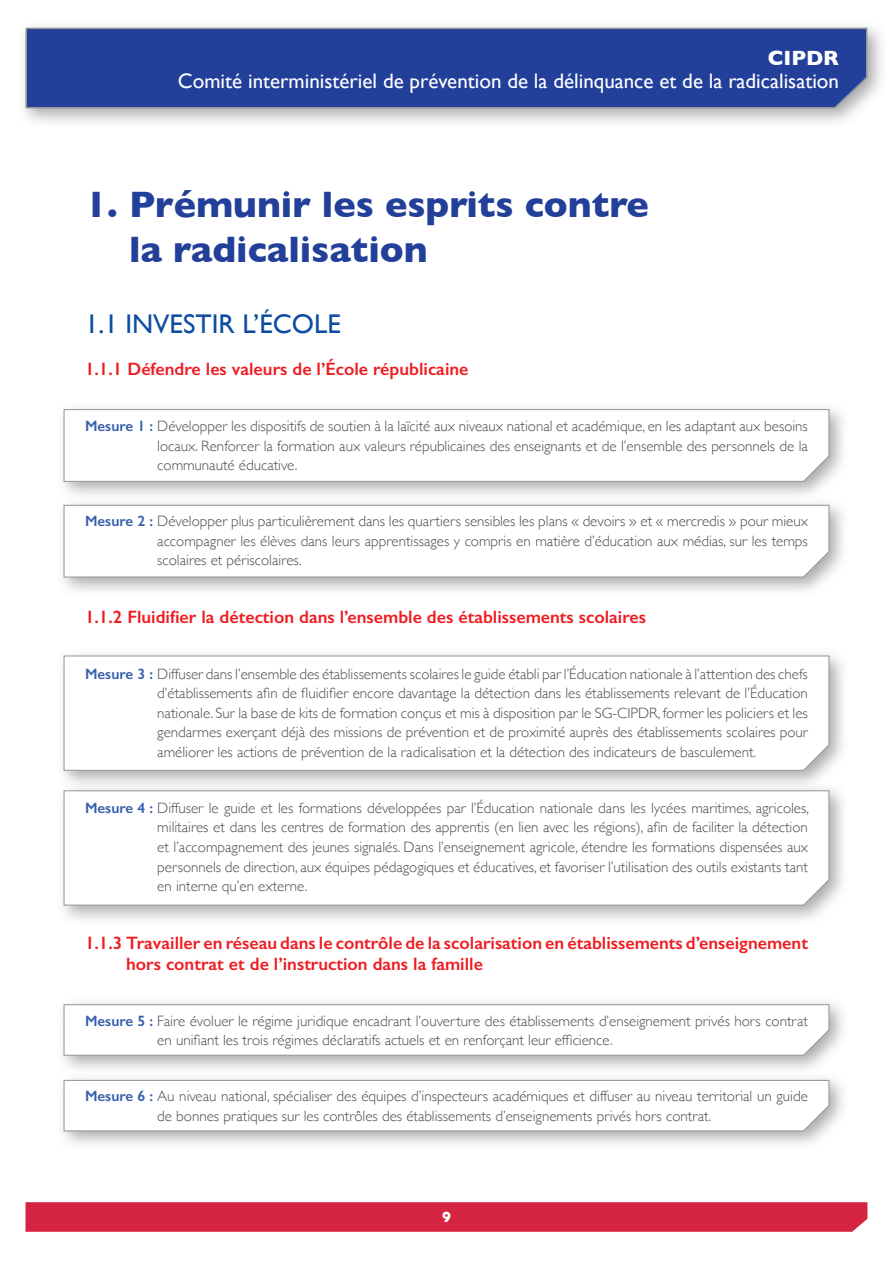
<style>
.page{position:relative;width:893px;height:1263px;background:#fff}
.page>*{position:absolute;margin:0;border:0;box-sizing:border-box;transform-origin:0 0}
.t1{font:700 37.5px/45px "Gill Sans";color:#223f99}
.t2{font:27px "Gill Sans";color:#0d4da1}
.t3{font:21px "Gill Sans";color:#fff}
.t4{font:700 21px "Gill Sans";color:#fff}
.t5{font:600 18px/21px "Gill Sans";color:#ee1d23}
.t6{font:300 15px/19.5px "Gill Sans";color:#4b4c4d;text-align:justify}
.t7{font:700 15px "Gill Sans";color:#fff}
.s1{font-weight:600;color:#375fac}
</style>
<div class="page">
<svg style="left:26px;top:1202px;width:841px;height:30px;background:#d52744"></svg>
<div style="left:17px;top:19px;width:871px;height:109px;background:#939598;opacity:.8"></div>
<svg style="left:25px;top:27px;width:843px;height:82px;background:#2a459a"></svg>
<div style="left:55px;top:401px;width:794px;height:101px;background:#939598;opacity:.8"></div>
<svg style="left:64px;top:409px;width:765px;height:73px"></svg>
<div style="left:55px;top:647px;width:794px;height:143px;background:#939598;opacity:.8"></div>
<svg style="left:64px;top:655px;width:765px;height:116px"></svg>
<div style="left:55px;top:782px;width:794px;height:143px;background:#939598;opacity:.8"></div>
<svg style="left:64px;top:790px;width:765px;height:116px"></svg>
<div style="left:55px;top:996px;width:794px;height:79px;background:#939598;opacity:.8"></div>
<svg style="left:64px;top:1004px;width:765px;height:52px"></svg>
<div style="left:55px;top:1072px;width:794px;height:79px;background:#939598;opacity:.8"></div>
<svg style="left:64px;top:1080px;width:765px;height:51px"></svg>
<div style="left:55px;top:497px;width:794px;height:101px;background:#939598;opacity:.8"></div>
<svg style="left:64px;top:505px;width:765px;height:72px"></svg>
<h3 class="t4" style="left:768px;top:41px;width:73px">CIPDR</h3>
<h3 class="t3" style="left:178px;top:68px;width:663px">Comité interministériel de prévention de la délinquance et de la radicalisation</h3>
<h1 class="t1" style="left:129px;top:181px;width:521px;text-indent:-44px">1. Prémunir les esprits contre la radicalisation</h1>
<h2 class="t2" style="left:85px;top:308px;width:257px">1.1 INVESTIR L’ÉCOLE</h2>
<p class="t5" style="left:85px;top:359px;width:385px">1.1.1 Défendre les valeurs de l’École républicaine</p>
<p class="t6" style="left:157px;top:416px;width:652px;text-indent:-72px"><span class="s1">Mesure 1 :</span> Développer les dispositifs de soutien à la laïcité aux niveaux national et académique, en les adaptant aux besoins locaux. Renforcer la formation aux valeurs républicaines des enseignants et de l’ensemble des personnels de la communauté éducative.</p>
<p class="t6" style="left:157px;top:511px;width:652px;text-indent:-72px"><span class="s1">Mesure 2 :</span> Développer plus particulièrement dans les quartiers sensibles les plans « devoirs » et « mercredis » pour mieux accompagner les élèves dans leurs apprentissages y compris en matière d’éducation aux médias, sur les temps scolaires et périscolaires.</p>
<p class="t5" style="left:85px;top:606px;width:562px">1.1.2 Fluidifier la détection dans l’ensemble des établissements scolaires</p>
<p class="t6" style="left:157px;top:664px;width:652px;text-indent:-72px"><span class="s1">Mesure 3 :</span> Diffuser dans l’ensemble des établissements scolaires le guide établi par l’Éducation nationale à l’attention des chefs d’établissements afin de fluidifier encore davantage la détection dans les établissements relevant de l’Éducation nationale. Sur la base de kits de formation conçus et mis à disposition par le SG-CIPDR, former les policiers et les gendarmes exerçant déjà des missions de prévention et de proximité auprès des établissements scolaires pour améliorer les actions de prévention de la radicalisation et la détection des indicateurs de basculement.</p>
<p class="t6" style="left:157px;top:798px;width:653px;text-indent:-72px"><span class="s1">Mesure 4 :</span> Diffuser le guide et les formations développées par l’Éducation nationale dans les lycées maritimes, agricoles, militaires et dans les centres de formation des apprentis (en lien avec les régions), afin de faciliter la détection et l’accompagnement des jeunes signalés. Dans l’enseignement agricole, étendre les formations dispensées aux personnels de direction, aux équipes pédagogiques et éducatives, et favoriser l’utilisation des outils existants tant en interne qu’en externe.</p>
<p class="t5" style="left:126px;top:932px;width:683px;text-indent:-41px">1.1.3 Travailler en réseau dans le contrôle de la scolarisation en établissements d’enseignement hors contrat et de l’instruction dans la famille</p>
<p class="t6" style="left:157px;top:1010px;width:652px;text-indent:-72px"><span class="s1">Mesure 5 :</span> Faire évoluer le régime juridique encadrant l’ouverture des établissements d’enseignement privés hors contrat en unifiant les trois régimes déclaratifs actuels et en renforçant leur efficience.</p>
<p class="t6" style="left:157px;top:1086px;width:652px;text-indent:-72px"><span class="s1">Mesure 6 :</span> Au niveau national, spécialiser des équipes d’inspecteurs académiques et diffuser au niveau territorial un guide de bonnes pratiques sur les contrôles des établissements d’enseignements privés hors contrat.</p>
<p class="t7" style="left:442px;top:1205px;width:10px">9</p>
</div>
